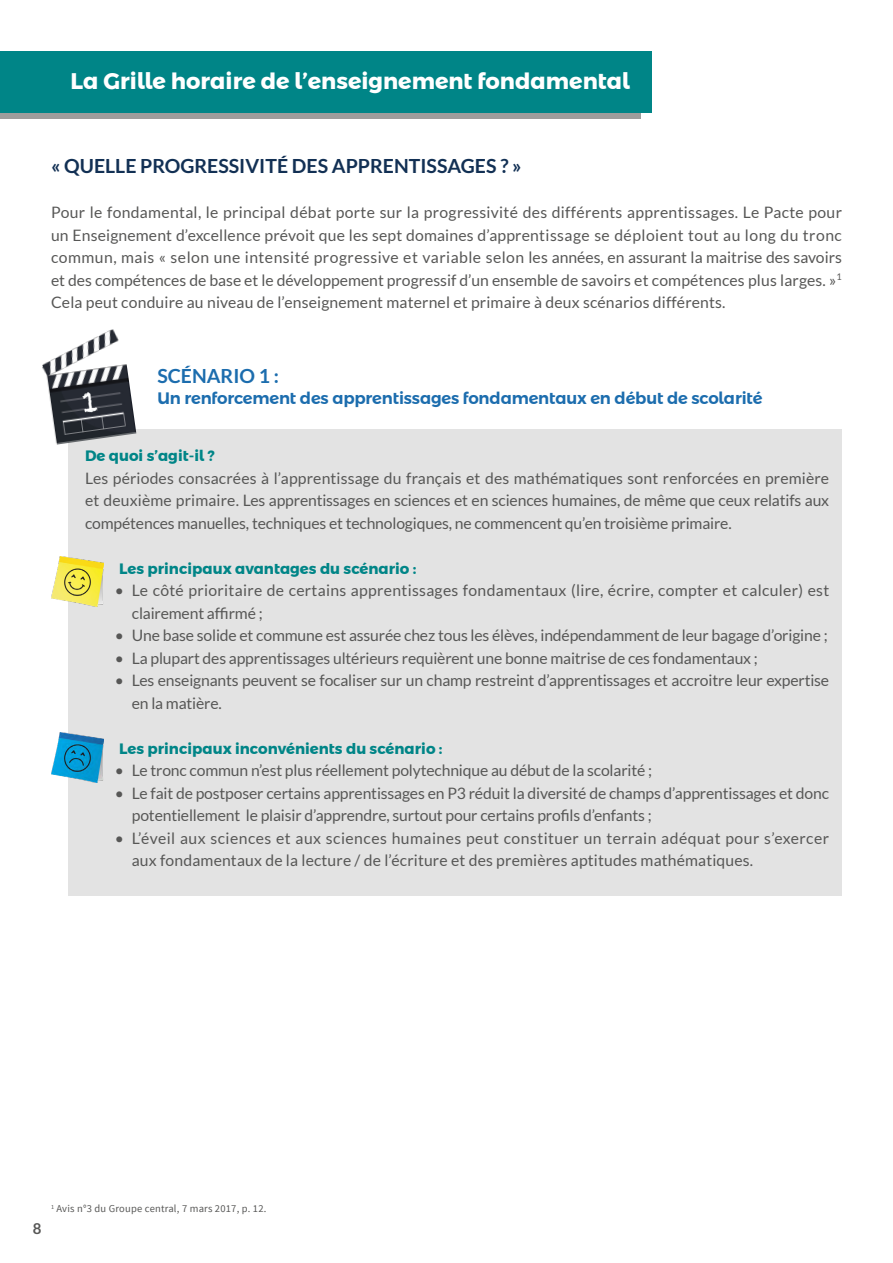
<style>
.page{position:relative;width:893px;height:1263px;background:#fff}
.page>*{position:absolute;margin:0;border:0;box-sizing:border-box;transform-origin:0 0}
.t1{font:700 22.5px "Montserrat Alternates";color:#fff}
.t2{font:700 19.5px "Lato";color:#123054}
.t3{font:700 19.5px "Lato";color:#1c6dae}
.t4{font:600 16.5px "Montserrat Alternates";letter-spacing:-.01em;color:#1c6dae}
.t5{font:15.75px/22.5px "Lato";letter-spacing:-.01em;color:#575756;text-align:justify}
.t6{font:15.75px/22.5px "Lato";letter-spacing:.01em;color:#575756}
.t7{font:15.75px/22.5px "Lato";letter-spacing:.02em;color:#575756}
.t8{font:700 15px "Montserrat Alternates";color:#008587}
.t9{font:700 15px "Lato";color:#575756}
.t10{font:10.5px "Source Sans Pro";letter-spacing:.02em;color:#575756}
</style>
<div class="page">
<div style="left:69px;top:429px;width:773px;height:467px;background:#e3e3e3"></div>
<div style="left:0;top:52px;width:640px;height:67px;background:#9d9d9c"></div>
<div style="left:0;top:51px;width:651px;height:62px;background:#008587"></div>
<img style="left:42px;top:329px;width:94px;height:116px">
<img style="left:51px;top:557px;width:52px;height:50px">
<img style="left:51px;top:733px;width:52px;height:50px">
<svg style="left:82px;top:391px;width:16px;height:22px"></svg>
<h1 class="t1" style="left:71px;top:63px;width:561px">La Grille horaire de l’enseignement fondamental</h1>
<p class="t2" style="left:51px;top:155px;width:472px">« QUELLE PROGRESSIVITÉ DES APPRENTISSAGES ? »</p>
<p class="t5" style="left:51px;top:201px;width:792px">Pour le fondamental, le principal débat porte sur la progressivité des différents apprentissages. Le Pacte pour un Enseignement d’excellence prévoit que les sept domaines d’apprentissage se déploient tout au long du tronc commun, mais « selon une intensité progressive et variable selon les années, en assurant la maitrise des savoirs et des compétences de base et le développement progressif d’un ensemble de savoirs et compétences plus larges. »<sup>1<br></sup>Cela peut conduire au niveau de l’enseignement maternel et primaire à deux scénarios différents.</p>
<p class="t3" style="left:157px;top:365px;width:123px">SCÉNARIO 1 :</p>
<p class="t4" style="left:157px;top:385px;width:607px">Un renforcement des apprentissages fondamentaux en début de scolarité</p>
<p class="t8" style="left:85px;top:444px;width:131px">De quoi s’agit-il ?</p>
<p class="t5" style="left:85px;top:466px;width:746px">Les périodes consacrées à l’apprentissage du français et des mathématiques sont renforcées en première et deuxième primaire. Les apprentissages en sciences et en sciences humaines, de même que ceux relatifs aux compétences manuelles, techniques et technologiques, ne commencent qu’en troisième primaire.</p>
<p class="t8" style="left:119px;top:556px;width:299px">Les principaux avantages du scénario :</p>
<p class="t7" style="left:132px;top:579px;width:699px;text-indent:-17px">• Le côté prioritaire de certains apprentissages fondamentaux (lire, écrire, compter et calculer) est clairement affirmé ;</p>
<p class="t5" style="left:115px;top:624px;width:714px">• Une base solide et commune est assurée chez tous les élèves, indépendamment de leur bagage d’origine ;</p>
<p class="t5" style="left:115px;top:646px;width:645px">• La plupart des apprentissages ultérieurs requièrent une bonne maitrise de ces fondamentaux ;</p>
<p class="t5" style="left:132px;top:669px;width:699px;text-indent:-17px">• Les enseignants peuvent se focaliser sur un champ restreint d’apprentissages et accroitre leur expertise en la matière.</p>
<p class="t8" style="left:119px;top:736px;width:325px">Les principaux inconvénients du scénario :</p>
<p class="t5" style="left:115px;top:759px;width:539px">• Le tronc commun n’est plus réellement polytechnique au début de la scolarité ;</p>
<p class="t5" style="left:132px;top:781px;width:699px;text-indent:-17px">• Le fait de postposer certains apprentissages en P3 réduit la diversité de champs d’apprentissages et donc potentiellement le plaisir d’apprendre, surtout pour certains profils d’enfants ;</p>
<p class="t6" style="left:132px;top:826px;width:699px;text-indent:-17px">• L’éveil aux sciences et aux sciences humaines peut constituer un terrain adéquat pour s’exercer aux fondamentaux de la lecture / de l’écriture et des premières aptitudes mathématiques.</p>
<p class="t9" style="left:33px;top:1219px;width:10px">8</p>
<p class="t10" style="left:51px;top:1202px;width:217px"><sup>1</sup> Avis n°3 du Groupe central, 7 mars 2017, p. 12.</p>
</div>
